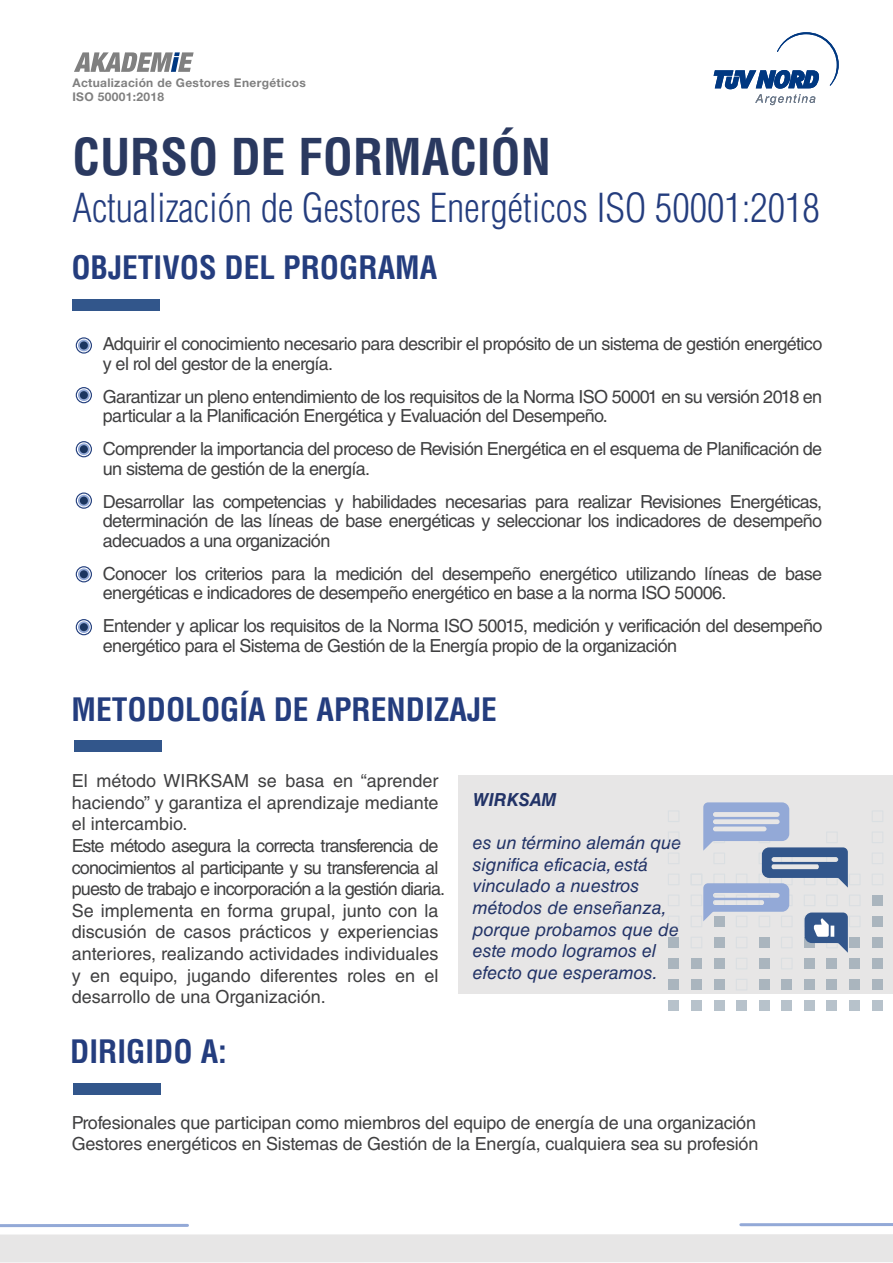
<style>
.page{position:relative;width:893px;height:1263px;background:#fff}
.page>*{position:absolute;margin:0;border:0;box-sizing:border-box;transform-origin:0 0}
.t1{font:700 condensed 49.5px "Helvetica LT Std";color:#2a3960}
.t2{font:300 condensed 39px "Helvetica LT Std";color:#243d7e}
.t3{font:700 condensed 31.5px "Helvetica LT Std";color:#243d7e}
.t4{font:18px/19.5px "Helvetica LT Std";letter-spacing:-.035em;color:#404041}
.t5{font:18px/21.6px "Helvetica LT Std";color:#404041}
.t6{font:18px/21.6px "Helvetica LT Std";letter-spacing:-.015em;color:#404041}
.t7{font:italic 18px/21.6px "Helvetica LT Std";color:#223367}
.t8{font:italic 700 18px "Helvetica LT Std";color:#223367}
.t9{font:700 12px/14.4px "Helvetica Neue LT Std";letter-spacing:.025em;color:#808080}
</style>
<div class="page">
<div style="left:72px;top:299px;width:88px;height:12px;background:#32568b"></div>
<div style="left:74px;top:740px;width:88px;height:11px;background:#32568b"></div>
<div style="left:73px;top:1083px;width:88px;height:12px;background:#32568b"></div>
<svg style="left:713px;top:32px;width:126px;height:74px"></svg>
<svg style="left:74px;top:52px;width:120px;height:20px"></svg>
<svg style="left:0;top:1223px;width:893px;height:39px"></svg>
<svg style="left:76px;top:337px;width:16px;height:17px"></svg>
<div style="left:80px;top:341px;width:8px;height:8px;background:#1c3660;border-radius:50%"></div>
<svg style="left:76px;top:387px;width:16px;height:16px"></svg>
<div style="left:80px;top:391px;width:8px;height:8px;background:#1c3660;border-radius:50%"></div>
<svg style="left:76px;top:441px;width:16px;height:16px"></svg>
<div style="left:80px;top:445px;width:8px;height:8px;background:#1c3660;border-radius:50%"></div>
<svg style="left:76px;top:492px;width:16px;height:17px"></svg>
<div style="left:80px;top:497px;width:8px;height:8px;background:#1c3660;border-radius:50%"></div>
<svg style="left:76px;top:566px;width:16px;height:16px"></svg>
<div style="left:80px;top:570px;width:8px;height:8px;background:#1c3660;border-radius:50%"></div>
<svg style="left:76px;top:619px;width:16px;height:16px"></svg>
<div style="left:80px;top:623px;width:8px;height:8px;background:#1c3660;border-radius:50%"></div>
<div style="left:459px;top:775px;width:434px;height:219px;background:#e7e6e6"></div>
<div style="left:872px;top:810px;width:11px;height:12px;border:1px solid #cdd7de"></div>
<div style="left:872px;top:831px;width:11px;height:12px;border:1px solid #cdd7de"></div>
<div style="left:872px;top:852px;width:11px;height:12px;border:1px solid #cdd7de"></div>
<div style="left:872px;top:873px;width:11px;height:12px;border:1px solid #cdd7de"></div>
<div style="left:872px;top:895px;width:11px;height:11px;background:#aab5be"></div>
<div style="left:872px;top:916px;width:11px;height:11px;background:#aab5be"></div>
<div style="left:872px;top:937px;width:11px;height:11px;background:#aab5be"></div>
<div style="left:872px;top:958px;width:11px;height:11px;background:#aab5be"></div>
<div style="left:872px;top:979px;width:11px;height:11px;background:#aab5be"></div>
<div style="left:872px;top:1000px;width:11px;height:11px;background:#b7c2cb"></div>
<div style="left:849px;top:873px;width:12px;height:12px;border:1px solid #cdd7de"></div>
<div style="left:849px;top:894px;width:12px;height:12px;border:1px solid #cdd7de"></div>
<div style="left:849px;top:915px;width:12px;height:12px;border:1px solid #cdd7de"></div>
<div style="left:849px;top:937px;width:11px;height:11px;background:#aab5be"></div>
<div style="left:849px;top:958px;width:11px;height:11px;background:#aab5be"></div>
<div style="left:849px;top:979px;width:11px;height:11px;background:#aab5be"></div>
<div style="left:849px;top:1000px;width:11px;height:11px;background:#b7c2cb"></div>
<div style="left:827px;top:958px;width:10px;height:11px;background:#aab5be"></div>
<div style="left:827px;top:979px;width:10px;height:11px;background:#aab5be"></div>
<div style="left:827px;top:1000px;width:10px;height:11px;background:#b7c2cb"></div>
<div style="left:804px;top:958px;width:11px;height:11px;background:#aab5be"></div>
<div style="left:804px;top:979px;width:11px;height:11px;background:#aab5be"></div>
<div style="left:804px;top:1000px;width:11px;height:11px;background:#b7c2cb"></div>
<div style="left:781px;top:958px;width:12px;height:11px;border:1px solid #cdd7de"></div>
<div style="left:781px;top:979px;width:11px;height:11px;background:#aab5be"></div>
<div style="left:781px;top:1000px;width:11px;height:11px;background:#b7c2cb"></div>
<div style="left:759px;top:958px;width:11px;height:11px;background:#aab5be"></div>
<div style="left:759px;top:979px;width:11px;height:11px;background:#aab5be"></div>
<div style="left:759px;top:1000px;width:11px;height:11px;background:#b7c2cb"></div>
<div style="left:736px;top:958px;width:11px;height:11px;border:1px solid #cdd7de"></div>
<div style="left:736px;top:979px;width:11px;height:11px;border:1px solid #cdd7de"></div>
<div style="left:736px;top:1000px;width:11px;height:11px;background:#b7c2cb"></div>
<div style="left:714px;top:958px;width:10px;height:11px;background:#aab5be"></div>
<div style="left:714px;top:979px;width:10px;height:11px;background:#aab5be"></div>
<div style="left:714px;top:1000px;width:10px;height:11px;background:#b7c2cb"></div>
<div style="left:691px;top:873px;width:11px;height:12px;border:1px solid #cdd7de"></div>
<div style="left:691px;top:894px;width:11px;height:12px;border:1px solid #cdd7de"></div>
<div style="left:691px;top:958px;width:11px;height:11px;background:#aab5be"></div>
<div style="left:691px;top:979px;width:11px;height:11px;background:#aab5be"></div>
<div style="left:691px;top:1000px;width:11px;height:11px;background:#b7c2cb"></div>
<div style="left:668px;top:810px;width:11px;height:12px;border:1px solid #cdd7de"></div>
<div style="left:668px;top:831px;width:11px;height:12px;border:1px solid #cdd7de"></div>
<div style="left:668px;top:852px;width:11px;height:12px;border:1px solid #cdd7de"></div>
<div style="left:668px;top:873px;width:11px;height:12px;border:1px solid #cdd7de"></div>
<div style="left:668px;top:894px;width:11px;height:12px;border:1px solid #cdd7de"></div>
<div style="left:668px;top:915px;width:11px;height:12px;border:1px solid #cdd7de"></div>
<div style="left:668px;top:937px;width:11px;height:11px;background:#aab5be"></div>
<div style="left:668px;top:958px;width:11px;height:11px;background:#aab5be"></div>
<div style="left:668px;top:979px;width:11px;height:11px;background:#aab5be"></div>
<div style="left:668px;top:1000px;width:11px;height:11px;background:#b7c2cb"></div>
<svg style="left:703px;top:802px;width:145px;height:151px"></svg>
<p class="t9" style="left:72px;top:75px;width:235px">Actualización de Gestores Energéticos<br>ISO 50001:2018</p>
<h1 class="t1" style="left:73px;top:126px;width:480px">CURSO DE FORMACIÓN</h1>
<h2 class="t2" style="left:73px;top:184px;width:749px">Actualización de Gestores Energéticos ISO 50001:2018</h2>
<h3 class="t3" style="left:71px;top:248px;width:367px">OBJETIVOS DEL PROGRAMA</h3>
<p class="t4" style="left:103px;top:334px;width:721px">Adquirir el conocimiento necesario para describir el propósito de un sistema de gestión energético y el rol del gestor de la energía.</p>
<p class="t4" style="left:103px;top:386px;width:721px">Garantizar un pleno entendimiento de los requisitos de la Norma ISO 50001 en su versión 2018 en particular a la Planificación Energética y Evaluación del Desempeño.</p>
<p class="t4" style="left:103px;top:439px;width:721px">Comprender la importancia del proceso de Revisión Energética en el esquema de Planificación de un sistema de gestión de la energía.</p>
<p class="t4" style="left:103px;top:491px;width:721px;text-align:justify">Desarrollar las competencias y habilidades necesarias para realizar Revisiones Energéticas, determinación de las líneas de base energéticas y seleccionar los indicadores de desempeño adecuados a una organización</p>
<p class="t4" style="left:103px;top:563px;width:721px">Conocer los criterios para la medición del desempeño energético utilizando líneas de base energéticas e indicadores de desempeño energético en base a la norma ISO 50006.</p>
<p class="t4" style="left:103px;top:616px;width:721px">Entender y aplicar los requisitos de la Norma ISO 50015, medición y verificación del desempeño energético para el Sistema de Gestión de la Energía propio de la organización</p>
<h3 class="t3" style="left:72px;top:690px;width:427px">METODOLOGÍA DE APRENDIZAJE</h3>
<p class="t5" style="left:72px;top:770px;width:375px">El método WIRKSAM se basa en “aprender haciendo” y garantiza el aprendizaje mediante el intercambio.<br>Este método asegura la correcta transferencia de conocimientos al participante y su transferencia al puesto de trabajo e incorporación a la gestión diaria.<br>Se implementa en forma grupal, junto con la discusión de casos prácticos y experiencias anteriores, realizando actividades individuales y en equipo, jugando diferentes roles en el desarrollo de una Organización.</p>
<h3 class="t3" style="left:70px;top:1032px;width:158px">DIRIGIDO A:</h3>
<p class="t8" style="left:473px;top:789px;width:85px">WIRKSAM</p>
<p class="t7" style="left:473px;top:832px;width:210px">es un término alemán que significa eficacia, está vinculado a nuestros métodos de enseñanza, porque probamos que de este modo logramos el efecto que esperamos.</p>
<p class="t6" style="left:72px;top:1112px;width:688px">Profesionales que participan como miembros del equipo de energía de una organización<br>Gestores energéticos en Sistemas de Gestión de la Energía, cualquiera sea su profesión</p>
</div>
